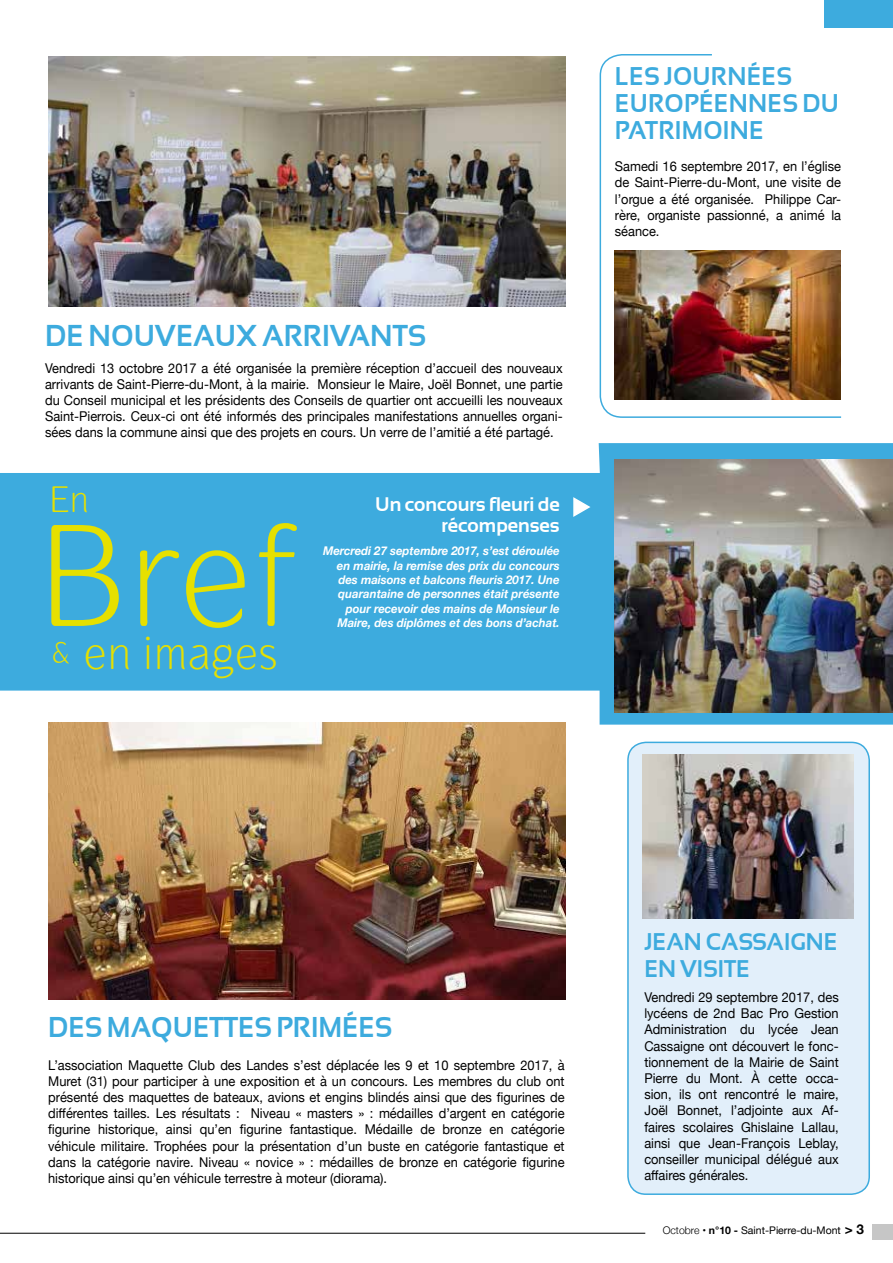
<style>
.page{position:relative;width:893px;height:1263px;background:#fff}
.page>*{position:absolute;margin:0;border:0;box-sizing:border-box;transform-origin:0 0}
.t1{font:100 151.35px "Gauntlet";color:#e6e000}
.t2{font:100 48px "Gauntlet";color:#e6e000}
.t3{font:100 38.55px "Gauntlet";color:#e6e000}
.t4{font:700 30px "Sansation";color:#3dabde;scale:.95 1}
.t5{font:700 28.5px "Sansation";color:#3dabde;scale:.95 1}
.t6{font:700 25.5px/27px "Sansation";letter-spacing:.01em;color:#3dabde;scale:.95 1}
.t7{font:700 24px/27px "Sansation";color:#3dabde;scale:.95 1}
.t8{font:700 19.5px/21px "Sansation";color:#fff;text-align:right}
.t9{font:13.5px/16.2px "Helvetica Neue";color:#000;text-align:justify;scale:.95 1}
.t10{font:italic 700 12px/14.4px "Helvetica Neue";color:#fff;text-align:right;scale:.95 1}
.t11{font:10.5px "Helvetica Neue";color:#000}
.s1{font-weight:300}
.s2{font-weight:700}
.s3{font-weight:700;font-size:13.5px}
</style>
<div class="page">
<div style="left:872px;top:1224px;width:21px;height:15px;background:#c6c6c6"></div>
<hr style="left:0;top:1233px;width:645px;height:1px;background:#000">
<div style="left:628px;top:742px;width:241px;height:452px;background:#e2effa;border-radius:18px"></div>
<div style="left:627px;top:742px;width:243px;height:453px;border:2px solid #3dabde;border-radius:18px"></div>
<img style="left:48px;top:725px;width:518px;height:274px">
<svg style="left:599px;top:54px;width:243px;height:364px"></svg>
<div style="left:825px;top:0;width:68px;height:28px;background:#3dabde"></div>
<svg style="left:0;top:443px;width:893px;height:282px;fill:#3dabde"></svg>
<svg style="left:573px;top:496px;width:18px;height:22px"></svg>
<img style="left:615px;top:459px;width:278px;height:253px">
<img style="left:49px;top:57px;width:517px;height:249px">
<img style="left:642px;top:755px;width:211px;height:163px">
<img style="left:615px;top:251px;width:225px;height:149px">
<h3 class="t4" style="left:45px;top:318px;width:403px">DE NOUVEAUX ARRIVANTS</h3>
<p class="t9" style="left:45px;top:360px;width:546px">Vendredi 13 octobre 2017 a été organisée la première réception d’accueil des nouveaux arrivants de Saint-Pierre-du-Mont, à la mairie. Monsieur le Maire, Joël Bonnet, une partie du Conseil municipal et les présidents des Conseils de quartier ont accueilli les nouveaux Saint-Pierrois. Ceux-ci ont été informés des principales manifestations annuelles organi&shy;sées dans la commune ainsi que des projets en cours. Un verre de l’amitié a été partagé.</p>
<h3 class="t3" style="left:49px;top:477px;width:41px">En</h3>
<h3 class="t8" style="left:375px;top:494px;width:186px">Un concours fleuri de récompenses</h3>
<p class="t10" style="left:323px;top:544px;width:251px">Mercredi 27 septembre 2017, s’est déroulée en mairie, la remise des prix du concours des maisons et balcons fleuris 2017. Une quarantaine de personnes était présente pour recevoir des mains de Monsieur le Maire, des diplômes et des bons d’achat.</p>
<h2 class="t2" style="left:49px;top:625px;width:231px">&amp; en images</h2>
<h1 class="t1" style="left:38px;top:488px;width:258px">Bref</h1>
<h3 class="t6" style="left:615px;top:62px;width:237px">LES JOURNÉES<br>EUROPÉENNES DU<br>PATRIMOINE</h3>
<p class="t9" style="left:615px;top:159px;width:240px">Samedi 16 septembre 2017, en l’église de Saint-Pierre-du-Mont, une visite de l’orgue a été organisée. Philippe Car&shy;rère, organiste passionné, a animé la séance.</p>
<h3 class="t5" style="left:48px;top:1011px;width:364px">DES MAQUETTES PRIMÉES</h3>
<p class="t9" style="left:48px;top:1057px;width:545px">L’association Maquette Club des Landes s’est déplacée les 9 et 10 septembre 2017, à Muret (31) pour participer à une exposition et à un concours. Les membres du club ont présenté des maquettes de bateaux, avions et engins blindés ainsi que des figurines de différentes tailles. Les résultats : Niveau « masters » : médailles d’argent en catégorie figurine historique, ainsi qu’en figurine fantastique. Médaille de bronze en catégorie véhicule militaire. Trophées pour la présentation d’un buste en catégorie fantastique et dans la catégorie navire. Niveau « novice » : médailles de bronze en catégorie figurine historique ainsi qu’en véhicule terrestre à moteur (diorama).</p>
<h3 class="t7" style="left:644px;top:928px;width:205px">JEAN CASSAIGNE<br>EN VISITE</h3>
<p class="t9" style="left:644px;top:990px;width:206px">Vendredi 29 septembre 2017, des lycéens de 2nd Bac Pro Gestion Administration du lycée Jean Cassaigne ont découvert le fonc&shy;tionnement de la Mairie de Saint Pierre du Mont. À cette occa&shy;sion, ils ont rencontré le maire, Joël Bonnet, l’adjointe aux Af&shy;faires scolaires Ghislaine Lallau, ainsi que Jean-François Leblay, conseiller municipal délégué aux affaires générales.</p>
<p class="t11" style="left:663px;top:1223px;width:203px"><span class="s1">Octobre</span> • <span class="s2">n°10 -</span> Saint-Pierre-du-Mont <span class="s3">&gt; 3</span></p>
</div>
